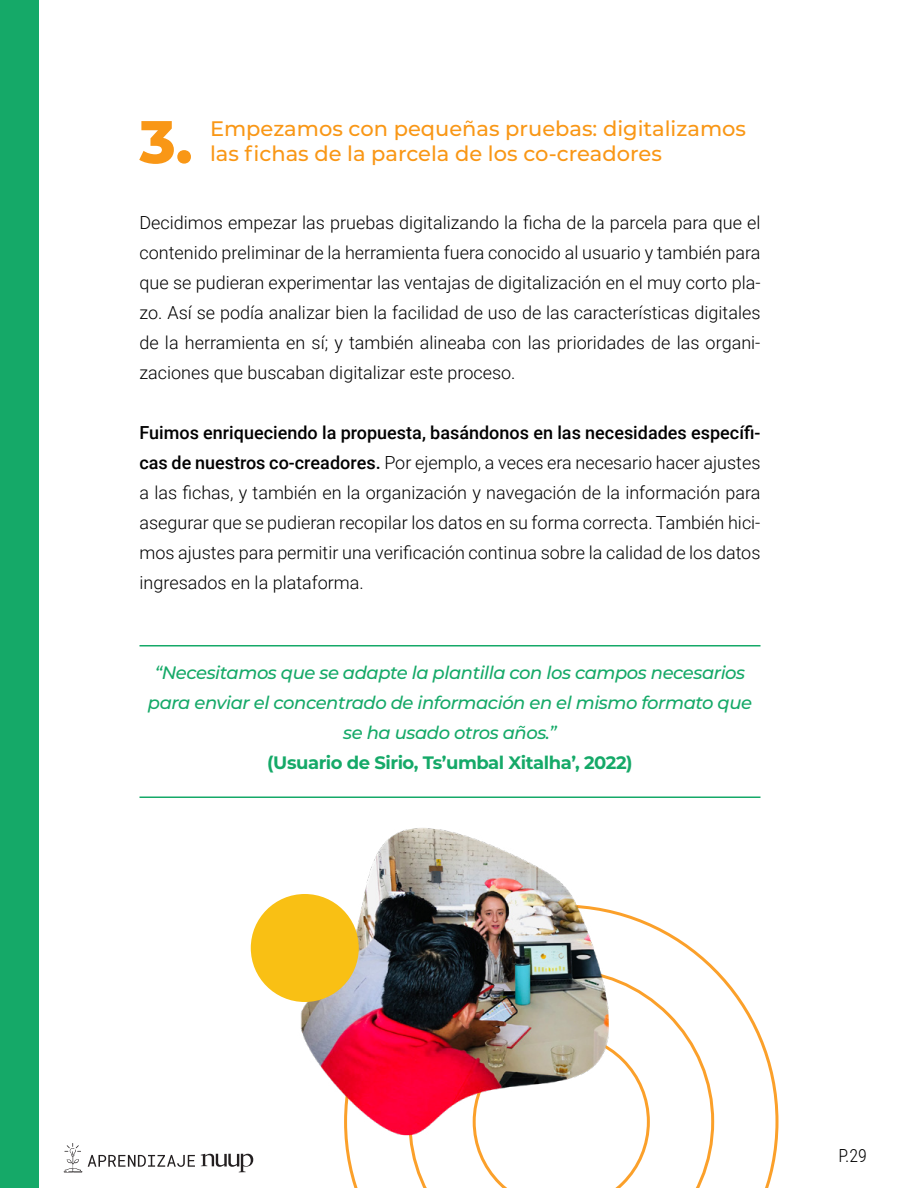
<style>
.page{position:relative;width:918px;height:1188px;background:#fff}
.page>*{position:absolute;margin:0;border:0;box-sizing:border-box;transform-origin:0 0}
.t1{font:800 60px "Montserrat";color:#f99716}
.t2{font:500 21px/25.5px "Montserrat";color:#f99716}
.t3{font:300 18px/30px "Roboto";color:#000;text-align:justify}
.t4{font:italic 500 18px/30px "Montserrat";letter-spacing:-.025em;color:#15a968;text-align:center}
.t5{font:700 18px "Montserrat";letter-spacing:-.025em;color:#15a968}
.t6{font:300 18px "Roboto Condensed";color:#000}
.s1{font-weight:500}
</style>
<div class="page">
<div style="left:0;top:0;width:39px;height:1188px;background:#15a968"></div>
<svg style="left:201px;top:1154px;width:52px;height:18px"></svg>
<svg style="left:88px;top:1155px;width:107px;height:12px"></svg>
<svg style="left:64px;top:1143px;width:18px;height:29px"></svg>
<hr style="left:140px;top:645px;width:620px;height:1px;background:#15a968">
<hr style="left:140px;top:796px;width:620px;height:2px;background:#15a968">
<svg style="left:344px;top:913px;width:435px;height:275px"></svg>
<img style="left:295px;top:828px;width:327px;height:311px">
<div style="left:251px;top:894px;width:108px;height:108px;background:#f9c014;border-radius:50%"></div>
<h1 class="t1" style="left:140px;top:98px;width:55px">3.</h1>
<p class="t2" style="left:210px;top:115px;width:538px">Empezamos con pequeñas pruebas: digitalizamos las fichas de la parcela de los co-creadores</p>
<p class="t3" style="left:140px;top:207px;width:623px">Decidimos empezar las pruebas digitalizando la ficha de la parcela para que el contenido preliminar de la herramienta fuera conocido al usuario y también para que se pudieran experimentar las ventajas de digitalización en el muy corto pla&shy;zo. Así se podía analizar bien la facilidad de uso de las características digitales de la herramienta en sí; y también alineaba con las prioridades de las organi&shy;zaciones que buscaban digitalizar este proceso.</p>
<p class="t3" style="left:140px;top:417px;width:623px"><span class="s1">Fuimos enriqueciendo la propuesta, basándonos en las necesidades específi&shy;cas de nuestros co-creadores.</span> Por ejemplo, a veces era necesario hacer ajustes a las fichas, y también en la organización y navegación de la información para asegurar que se pudieran recopilar los datos en su forma correcta. También hici&shy;mos ajustes para permitir una verificación continua sobre la calidad de los datos ingresados en la plataforma.</p>
<p class="t4" style="left:148px;top:657px;width:606px">“Necesitamos que se adapte la plantilla con los campos necesarios para enviar el concentrado de información en el mismo formato que se ha usado otros años.”</p>
<p class="t5" style="left:267px;top:750px;width:367px">(Usuario de Sirio, Ts’umbal Xitalha’, 2022)</p>
<p class="t6" style="left:838px;top:1143px;width:30px">P.29</p>
</div>
